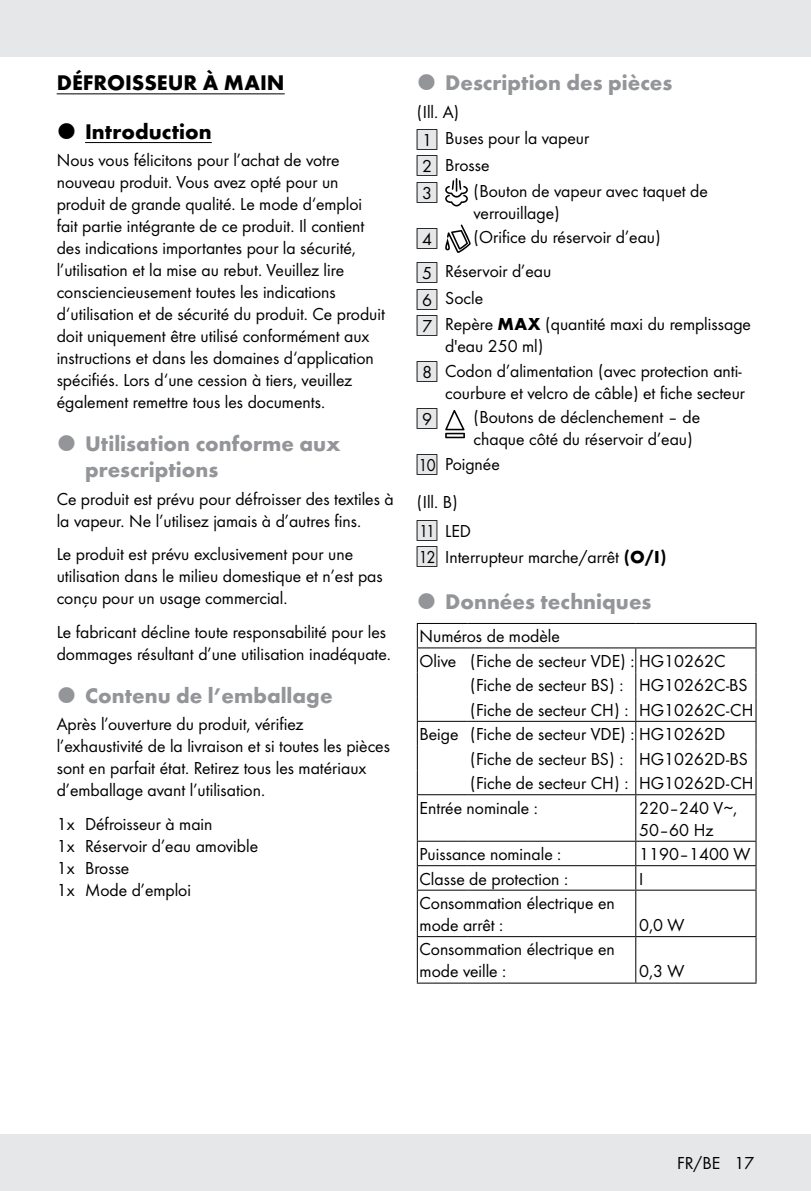
<style>
.page{position:relative;width:811px;height:1191px;background:#fff}
.page>*{position:absolute;margin:0;border:0;box-sizing:border-box;transform-origin:0 0}
.t1{font:700 22px/26px "Futura";color:#939598}
.t2{font:700 22px "Futura";color:#000}
.t3{font:18px/22px "Futura Boo";color:#000}
.t4{font:15.8px "IMP Lidl Num Box";color:#000}
.s1{color:#e6e7e8}
.s2{font-family:"Futura";font-weight:700}
.s3{font-family:"Futura Boo";font-size:18px}
.s4{font-family:"IMP Lidl Num Box";font-size:15.8px;color:#e6e7e8}
.s5{font-family:"IMP Lidl Num Box";font-size:15.8px}
</style>
<div class="page">
<div style="left:0;top:1134px;width:811px;height:57px;background:#e6e7e8"></div>
<div style="left:0;top:0;width:811px;height:57px;background:#e6e7e8"></div>
<hr style="left:57px;top:93px;width:228px;height:1px;background:#000">
<hr style="left:85px;top:142px;width:127px;height:1px;background:#000">
<svg style="left:445px;top:178px;width:23px;height:28px"></svg>
<svg style="left:445px;top:225px;width:26px;height:28px"></svg>
<svg style="left:445px;top:410px;width:19px;height:20px"></svg>
<svg style="left:445px;top:433px;width:20px;height:5px"></svg>
<hr style="left:417px;top:623px;width:51px;height:1px;background:#000">
<hr style="left:468px;top:623px;width:168px;height:1px;background:#000">
<hr style="left:636px;top:623px;width:120px;height:1px;background:#000">
<svg style="left:417px;top:624px;width:1px;height:170px"></svg>
<svg style="left:755px;top:624px;width:1px;height:170px"></svg>
<hr style="left:417px;top:795px;width:1px;height:45px;background:#000">
<svg style="left:417px;top:841px;width:1px;height:48px"></svg>
<hr style="left:417px;top:889px;width:51px;height:1px;background:#000">
<hr style="left:417px;top:890px;width:1px;height:46px;background:#000">
<hr style="left:468px;top:889px;width:168px;height:1px;background:#000">
<hr style="left:636px;top:889px;width:120px;height:1px;background:#000">
<hr style="left:755px;top:890px;width:1px;height:46px;background:#000">
<hr style="left:417px;top:936px;width:51px;height:1px;background:#000">
<hr style="left:417px;top:937px;width:1px;height:45px;background:#000">
<hr style="left:468px;top:936px;width:168px;height:1px;background:#000">
<hr style="left:636px;top:936px;width:120px;height:1px;background:#000">
<hr style="left:755px;top:937px;width:1px;height:45px;background:#000">
<hr style="left:417px;top:982px;width:51px;height:1px;background:#000">
<hr style="left:468px;top:982px;width:168px;height:1px;background:#000">
<hr style="left:636px;top:982px;width:120px;height:1px;background:#000">
<svg style="left:635px;top:648px;width:1px;height:146px"></svg>
<hr style="left:635px;top:795px;width:1px;height:45px;background:#000">
<hr style="left:755px;top:795px;width:1px;height:45px;background:#000">
<svg style="left:635px;top:841px;width:1px;height:48px"></svg>
<svg style="left:755px;top:841px;width:1px;height:48px"></svg>
<hr style="left:635px;top:890px;width:1px;height:46px;background:#000">
<hr style="left:635px;top:937px;width:1px;height:45px;background:#000">
<hr style="left:417px;top:647px;width:51px;height:1px;background:#000">
<hr style="left:468px;top:647px;width:168px;height:1px;background:#000">
<hr style="left:636px;top:647px;width:120px;height:1px;background:#000">
<hr style="left:468px;top:721px;width:168px;height:1px;background:#000">
<hr style="left:636px;top:721px;width:120px;height:1px;background:#000">
<hr style="left:468px;top:794px;width:168px;height:1px;background:#000">
<hr style="left:636px;top:794px;width:120px;height:1px;background:#000">
<hr style="left:417px;top:840px;width:51px;height:1px;background:#000">
<hr style="left:468px;top:840px;width:168px;height:1px;background:#000">
<hr style="left:636px;top:840px;width:120px;height:1px;background:#000">
<hr style="left:417px;top:865px;width:51px;height:1px;background:#000">
<hr style="left:468px;top:865px;width:168px;height:1px;background:#000">
<hr style="left:636px;top:865px;width:120px;height:1px;background:#000">
<hr style="left:417px;top:721px;width:51px;height:1px;background:#000">
<hr style="left:417px;top:794px;width:51px;height:1px;background:#000">
<p class="t2" style="left:57px;top:66px;width:229px">DÉFROISSEUR À MAIN</p>
<p class="t2" style="left:85px;top:115px;width:128px">Introduction</p>
<p class="t3" style="left:57px;top:148px;width:330px">Nous vous félicitons pour l’achat de votre nouveau produit. Vous avez opté pour un produit de grande qualité. Le mode d‘emploi fait partie intégrante de ce produit. Il contient des indications importantes pour la sécurité, l’utilisation et la mise au rebut. Veuillez lire consciencieusement toutes les indications d‘utilisation et de sécurité du produit. Ce produit doit uniquement être utilisé conformément aux instructions et dans les domaines d‘application spécifiés. Lors d‘une cession à tiers, veuillez également remettre tous les documents.</p>
<p class="t1" style="left:85px;top:429px;width:257px">Utilisation conforme aux prescriptions</p>
<p class="t3" style="left:57px;top:487px;width:338px">Ce produit est prévu pour défroisser des textiles à la vapeur. Ne l’utilisez jamais à d’autres fins.</p>
<p class="t3" style="left:57px;top:542px;width:327px">Le produit est prévu exclusivement pour une utilisation dans le milieu domestique et n’est pas conçu pour un usage commercial.</p>
<p class="t3" style="left:57px;top:620px;width:336px">Le fabricant décline toute responsabilité pour les dommages résultant d’une utilisation inadéquate.</p>
<p class="t1" style="left:85px;top:681px;width:249px">Contenu de l’emballage</p>
<p class="t3" style="left:57px;top:712px;width:335px">Après l’ouverture du produit, vérifiez l’exhaustivité de la livraison et si toutes les pièces sont en parfait état. Retirez tous les matériaux d’emballage avant l’utilisation.</p>
<p class="t3" style="left:57px;top:812px;width:203px">1x Défroisseur à main<br>1x Réservoir d’eau amovible<br>1x Brosse<br>1x Mode d’emploi</p>
<p class="t1" style="left:445px;top:68px;width:229px">Description des pièces</p>
<p class="t3" style="left:417px;top:97px;width:174px;line-height:26.6px">(Ill. A)<br><sub>[</sub><sub>1]</sub> Buses pour la vapeur <sub>[</sub><sub>2]</sub> Brosse</p>
<p class="t4" style="left:417px;top:182px;width:22px"><span class="s1">[</span>3]</p>
<p class="t3" style="left:473px;top:179px;width:236px">(Bouton de vapeur avec taquet de verrouillage)</p>
<p class="t4" style="left:417px;top:228px;width:22px"><span class="s1">[</span>4]</p>
<p class="t3" style="left:417px;top:219px;width:246px;line-height:34px;text-indent:57px">(Orifice du réservoir d’eau) <sub>[</sub><sub>5]</sub> Réservoir d’eau</p>
<p class="t3" style="left:417px;top:283px;width:336px;line-height:26.4px"><sub>[</sub><sub>6]</sub> Socle<br><sub>[</sub><sub>7]</sub> Repère <span class="s2">MAX</span> (quantité maxi du remplissage</p>
<p class="t3" style="left:417px;top:333px;width:326px;line-height:24.4px;text-indent:28px">d'eau 250 ml)<br><sub>[</sub><sub>8]</sub> Codon d’alimentation (avec protection anti-</p>
<p class="t3" style="left:445px;top:380px;width:301px">courbure et velcro de câble) et fiche secteur</p>
<p class="t4" style="left:417px;top:408px;width:22px"><span class="s1">[</span>9]</p>
<p class="t3" style="left:473px;top:405px;width:228px">(Boutons de déclenchement – de chaque côté du réservoir d’eau)</p>
<p class="t3" style="left:417px;top:443px;width:84px;line-height:38.6px"><sub>[</sub><sub>10]</sub> Poignée (Ill. B)</p>
<p class="t4" style="left:417px;top:520px;width:56px"><span class="s1">[</span>11] <span class="s3">LED</span></p>
<p class="t3" style="left:417px;top:545px;width:251px"><span class="s4">[</span><span class="s5">12]</span> Interrupteur marche/arrêt <span class="s2">(O/I)</span></p>
<p class="t1" style="left:445px;top:587px;width:208px">Données techniques</p>
<p class="t3" style="left:419px;top:624px;width:142px">Numéros de modèle</p>
<p class="t3" style="left:419px;top:649px;width:307px">Olive (Fiche de secteur VDE) : HG10262C</p>
<p class="t3" style="left:470px;top:673px;width:279px">(Fiche de secteur BS) : HG10262C-BS</p>
<p class="t3" style="left:470px;top:697px;width:285px">(Fiche de secteur CH) : HG10262C-CH</p>
<p class="t3" style="left:419px;top:722px;width:307px">Beige (Fiche de secteur VDE) : HG10262D</p>
<p class="t3" style="left:470px;top:746px;width:279px">(Fiche de secteur BS) : HG10262D-BS</p>
<p class="t3" style="left:470px;top:771px;width:285px">(Fiche de secteur CH) : HG10262D-CH</p>
<p class="t3" style="left:419px;top:795px;width:120px">Entrée nominale :</p>
<p class="t3" style="left:639px;top:795px;width:100px">220–240 V∼,<br>50–60 Hz</p>
<p class="t3" style="left:419px;top:842px;width:143px">Puissance nominale :</p>
<p class="t3" style="left:639px;top:842px;width:113px">1190–1400 W</p>
<p class="t3" style="left:419px;top:866px;width:150px">Classe de protection :</p>
<p class="t3" style="left:639px;top:866px;width:6px">I</p>
<p class="t3" style="left:419px;top:891px;width:197px">Consommation électrique en mode arrêt :</p>
<p class="t3" style="left:639px;top:913px;width:47px">0,0 W</p>
<p class="t3" style="left:419px;top:937px;width:197px">Consommation électrique en mode veille :</p>
<p class="t3" style="left:639px;top:959px;width:47px">0,3 W</p>
<p class="t3" style="left:677px;top:1151px;width:79px">FR/BE 17</p>
</div>
